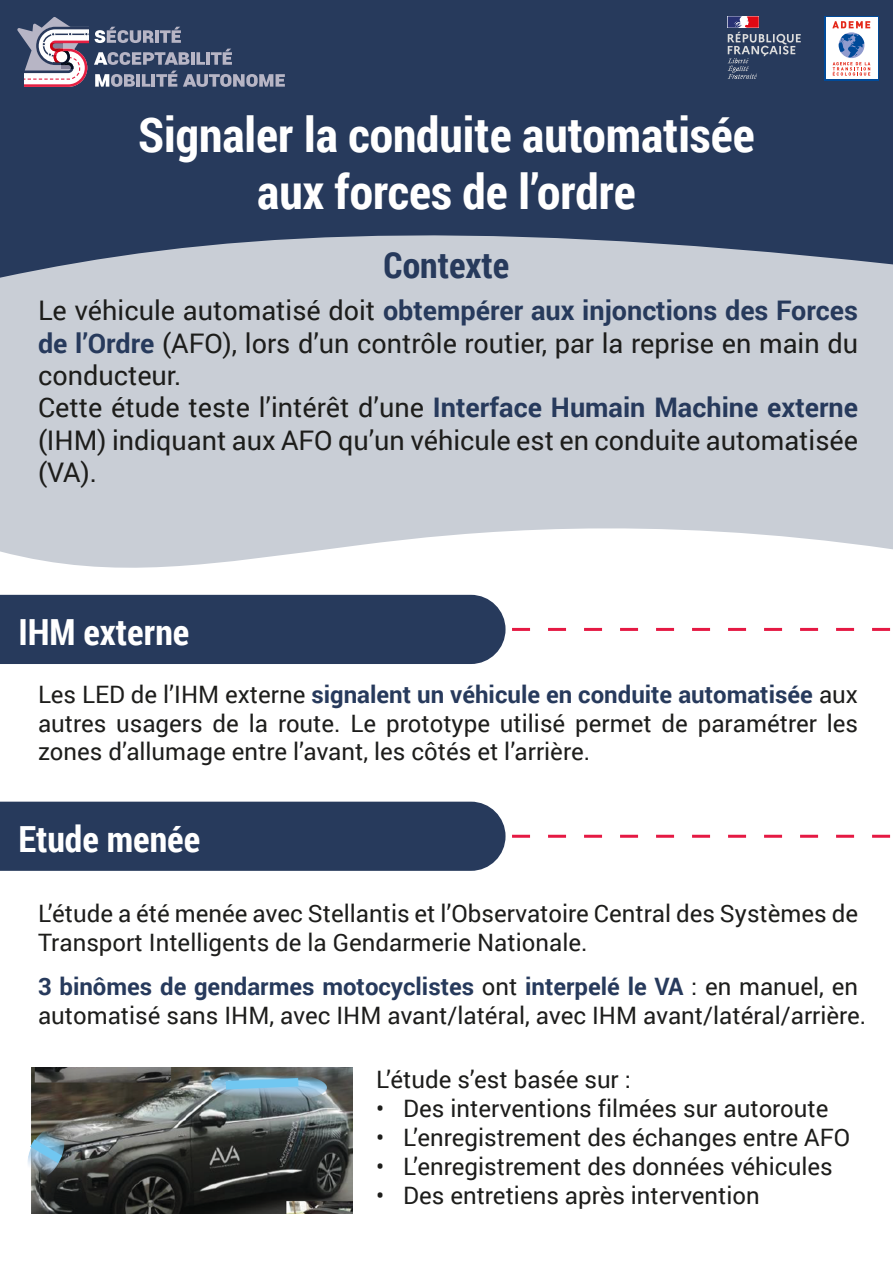
<style>
.page{position:relative;width:893px;height:1263px;background:#fff}
.page>*{position:absolute;margin:0;border:0;box-sizing:border-box;transform-origin:0 0}
.t1{font:700 48px/57.6px "Roboto Condensed";color:#fff;text-align:center}
.t2{font:700 36px "Roboto Condensed";color:#fff}
.t3{font:700 36px "Roboto Condensed";color:#273a5c}
.t4{font:27px/32.4px "Roboto";color:#1d1d1b}
.t5{font:24px/28.8px "Roboto";color:#1d1d1b}
.s1{font-weight:700;color:#273a5c}
</style>
<div class="page">
<svg style="left:0;top:278px;width:893px;height:290px;fill:#c9ced6"></svg>
<svg style="left:0;top:0;width:893px;height:278px;fill:#273a5c"></svg>
<svg style="left:728px;top:16px;width:73px;height:63px"></svg>
<div style="left:824px;top:16px;width:55px;height:64px;background:linear-gradient(to right,#fff,#fffefe)"></div>
<svg style="left:832px;top:21px;width:38px;height:55px"></svg>
<div style="left:0;top:595px;width:505px;height:69px;background:#273a5c"></div>
<svg style="left:512px;top:628px;width:379px;height:3px"></svg>
<div style="left:0;top:802px;width:505px;height:69px;background:#273a5c"></div>
<svg style="left:512px;top:835px;width:379px;height:3px"></svg>
<svg style="left:95px;top:27px;width:59px;height:16px"></svg>
<hr style="left:155px;top:30px;width:4px;height:13px;background:#b7b5c5">
<svg style="left:160px;top:27px;width:21px;height:16px"></svg>
<svg style="left:94px;top:52px;width:96px;height:13px"></svg>
<hr style="left:191px;top:52px;width:4px;height:13px;background:#b7b5c5">
<svg style="left:196px;top:52px;width:9px;height:13px"></svg>
<hr style="left:206px;top:52px;width:4px;height:13px;background:#b7b5c5">
<svg style="left:211px;top:49px;width:21px;height:16px"></svg>
<svg style="left:95px;top:74px;width:40px;height:13px"></svg>
<hr style="left:136px;top:74px;width:4px;height:13px;background:#b7b5c5">
<svg style="left:142px;top:71px;width:35px;height:16px"></svg>
<svg style="left:183px;top:74px;width:102px;height:13px"></svg>
<svg style="left:17px;top:17px;width:71px;height:70px"></svg>
<img style="left:28px;top:1067px;width:325px;height:146px">
<h1 class="t1" style="left:138px;top:104px;width:618px">Signaler la conduite automatisée aux forces de l’ordre</h1>
<h2 class="t3" style="left:384px;top:240px;width:127px">Contexte</h2>
<p class="t4" style="left:38px;top:293px;width:822px">Le véhicule automatisé doit <span class="s1">obtempérer aux injonctions des Forces de l’Ordre</span> (AFO), lors d’un contrôle routier, par la reprise en main du conducteur.<br>Cette étude teste l’intérêt d’une <span class="s1">Interface Humain Machine externe </span>(IHM) indiquant aux AFO qu’un véhicule est en conduite automatisée (VA).</p>
<h2 class="t2" style="left:18px;top:606px;width:172px">IHM externe</h2>
<p class="t5" style="left:38px;top:679px;width:822px;text-align:justify">Les LED de l’IHM externe <span class="s1">signalent un véhicule en conduite automatisée</span> aux autres usagers de la route. Le prototype utilisé permet de paramétrer les zones d’allumage entre l’avant, les côtés et l’arrière.</p>
<h2 class="t2" style="left:18px;top:813px;width:183px">Etude menée</h2>
<p class="t5" style="left:38px;top:898px;width:821px">L’étude a été menée avec Stellantis et l’Observatoire Central des Systèmes de<br>Transport Intelligents de la Gendarmerie Nationale.</p>
<p class="t5" style="left:38px;top:971px;width:830px"><span class="s1">3 binômes de gendarmes motocyclistes</span> ont <span class="s1">interpelé le VA</span> : en manuel, en automatisé sans IHM, avec IHM avant/latéral, avec IHM avant/latéral/arrière.</p>
<p class="t5" style="left:376px;top:1064px;width:256px">L’étude s’est basée sur :</p>
<p class="t5" style="left:376px;top:1093px;width:454px">• Des interventions filmées sur autoroute</p>
<p class="t5" style="left:376px;top:1122px;width:475px">• L’enregistrement des échanges entre AFO</p>
<p class="t5" style="left:376px;top:1151px;width:458px">• L’enregistrement des données véhicules</p>
<p class="t5" style="left:376px;top:1180px;width:385px">• Des entretiens après intervention</p>
</div>
